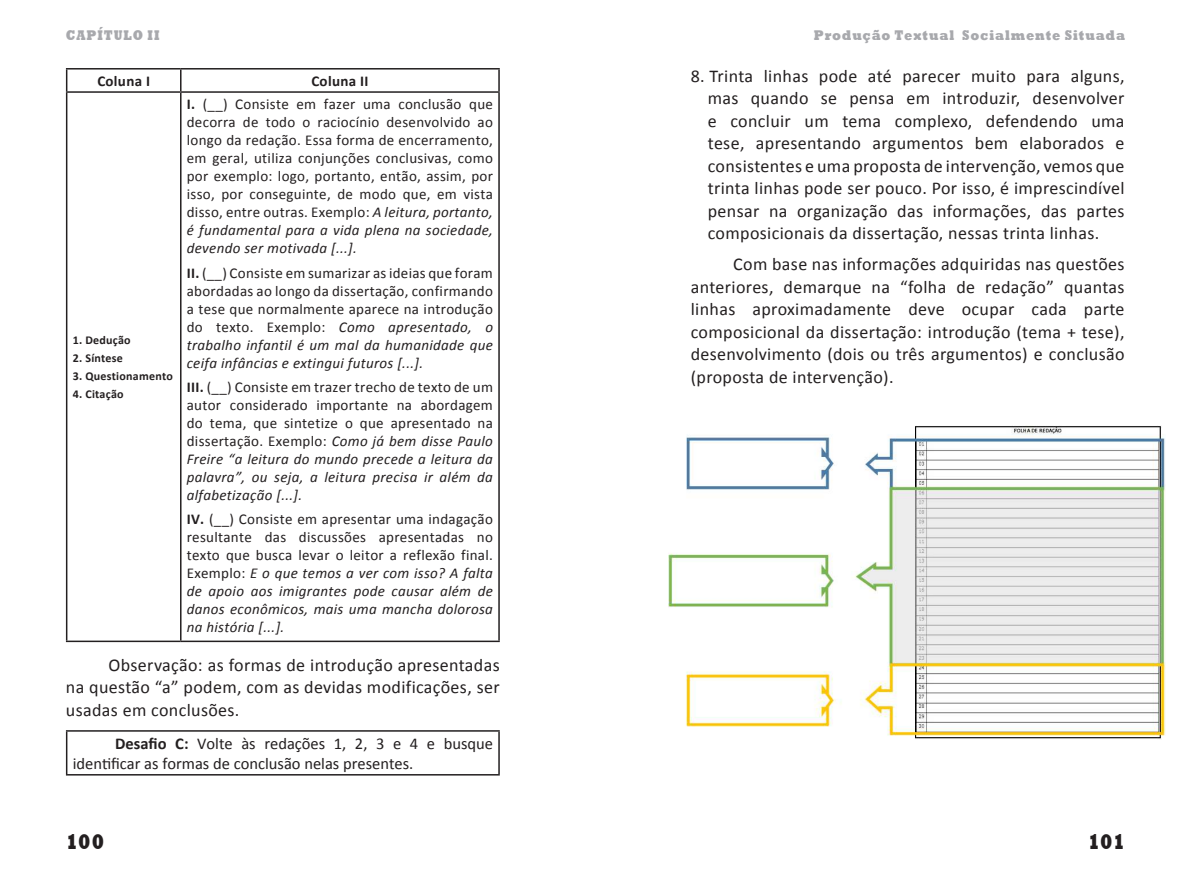
<style>
.page{position:relative;width:1191px;height:893px;background:#fff}
.page>*{position:absolute;margin:0;border:0;box-sizing:border-box;transform-origin:0 0}
.t1{font:800 21.6px "Rockwell";color:#231f20;scale:.83 1}
.t2{font:18px/22.5px "Calibri";letter-spacing:.02em;color:#231f20;text-align:justify}
.t3{font:16.5px/19.5px "Calibri";color:#231f20}
.t4{font:15px/18px "Calibri";letter-spacing:.02em;color:#231f20;text-align:justify}
.t5{font:700 15px "Calibri";letter-spacing:.02em;color:#231f20}
.t6{font:800 14.4px "Rockwell";letter-spacing:.075em;color:#a8a9ad;scale:.83 1}
.t7{font:700 12px "Calibri";letter-spacing:.02em;color:#231f20}
.s1{font-weight:700}
.s2{font-style:italic}
</style>
<div class="page">
<hr style="left:66px;top:730px;width:434px;height:2px;background:#231f20">
<hr style="left:66px;top:732px;width:1px;height:42px;background:#231f20">
<hr style="left:498px;top:732px;width:2px;height:42px;background:#231f20">
<hr style="left:66px;top:774px;width:434px;height:1px;background:#231f20">
<img style="left:669px;top:425px;width:496px;height:314px">
<hr style="left:66px;top:68px;width:115px;height:2px;background:#231f20">
<svg style="left:66px;top:70px;width:1px;height:21px"></svg>
<hr style="left:181px;top:68px;width:319px;height:2px;background:#231f20">
<svg style="left:180px;top:70px;width:1px;height:21px"></svg>
<hr style="left:498px;top:70px;width:2px;height:21px;background:#231f20">
<hr style="left:66px;top:91px;width:115px;height:2px;background:#231f20">
<hr style="left:66px;top:93px;width:1px;height:548px;background:#231f20">
<hr style="left:181px;top:91px;width:319px;height:2px;background:#231f20">
<hr style="left:180px;top:93px;width:1px;height:548px;background:#231f20">
<hr style="left:498px;top:93px;width:2px;height:548px;background:#231f20">
<hr style="left:66px;top:641px;width:115px;height:1px;background:#231f20">
<hr style="left:181px;top:641px;width:319px;height:1px;background:#231f20">
<p class="t6" style="left:66px;top:29px;width:114px">CAPÍTULO II</p>
<p class="t6" style="left:814px;top:29px;width:376px">Produção Textual Socialmente Situada</p>
<p class="t5" style="left:97px;top:74px;width:54px">Coluna I</p>
<p class="t5" style="left:311px;top:74px;width:59px">Coluna II</p>
<p class="t7" style="left:73px;top:334px;width:60px">1. Dedução</p>
<p class="t7" style="left:73px;top:352px;width:52px">2. Síntese</p>
<p class="t7" style="left:73px;top:370px;width:102px">3. Questionamento</p>
<p class="t7" style="left:73px;top:388px;width:52px">4. Citação</p>
<p class="t4" style="left:187px;top:95px;width:308px"><span class="s1">I.</span> (__) Consiste em fazer uma conclusão que decorra de todo o raciocínio desenvolvido ao longo da redação. Essa forma de encerramento, em geral, utiliza conjunções conclusivas, como por exemplo: logo, portanto, então, assim, por isso, por conseguinte, de modo que, em vista disso, entre outras. Exemplo: <span class="s2">A leitura, portanto, é fundamental para a vida plena na sociedade, devendo ser motivada [...].</span></p>
<p class="t4" style="left:187px;top:264px;width:308px"><span class="s1">II.</span> (__) Consiste em sumarizar as ideias que foram abordadas ao longo da dissertação, confirmando a tese que normalmente aparece na introdução do texto. Exemplo: <span class="s2">Como apresentado, o trabalho infantil é um mal da humanidade que ceifa infâncias e extingui futuros [...].</span></p>
<p class="t4" style="left:187px;top:378px;width:308px"><span class="s1">III.</span> (__) Consiste em trazer trecho de texto de um autor considerado importante na abordagem do tema, que sintetize o que apresentado na dissertação. Exemplo: <span class="s2">Como já bem disse Paulo Freire “a leitura do mundo precede a leitura da palavra”, ou seja, a leitura precisa ir além da alfabetização [...].</span></p>
<p class="t4" style="left:187px;top:510px;width:308px"><span class="s1">IV.</span> (__) Consiste em apresentar uma indagação resultante das discussões apresentadas no texto que busca levar o leitor a reflexão final.<br>Exemplo: <span class="s2">E o que temos a ver com isso? A falta de apoio aos imigrantes pode causar além de danos econômicos, mais uma mancha dolorosa na história [...].</span></p>
<p class="t2" style="left:66px;top:653px;width:435px;text-indent:43px">Observação: as formas de introdução apresentadas na questão “a” podem, com as devidas modificações, ser usadas em conclusões.</p>
<p class="t3" style="left:73px;top:734px;width:422px;text-indent:43px"><span class="s1">Desaio C:</span> Volte às redações 1, 2, 3 e 4 e busque ideniicar as formas de conclusão nelas presentes.</p>
<p class="t2" style="left:708px;top:64px;width:418px;text-indent:-17px">8. Trinta linhas pode até parecer muito para alguns, mas quando se pensa em introduzir, desenvolver e concluir um tema complexo, defendendo uma tese, apresentando argumentos bem elaborados e consistentes e uma proposta de intervenção, vemos que trinta linhas pode ser pouco. Por isso, é imprescindível pensar na organização das informações, das partes composicionais da dissertação, nessas trinta linhas.</p>
<p class="t2" style="left:691px;top:253px;width:435px;text-indent:43px">Com base nas informações adquiridas nas questões anteriores, demarque na “folha de redação” quantas linhas aproximadamente deve ocupar cada parte composicional da dissertação: introdução (tema + tese), desenvolvimento (dois ou três argumentos) e conclusão (proposta de intervenção).</p>
<h1 class="t1" style="left:66px;top:834px;width:47px">100</h1>
<h1 class="t1" style="left:1087px;top:834px;width:46px">101</h1>
</div>
